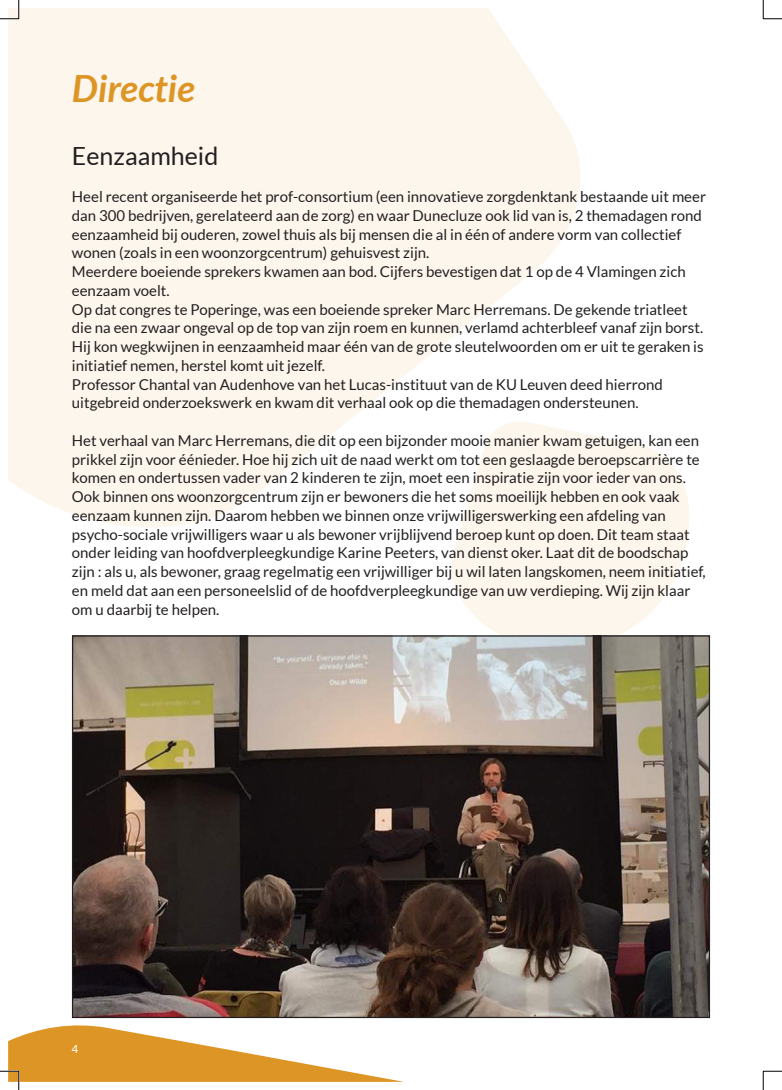
<style>
.page{position:relative;width:782px;height:1090px;background:#fff}
.page>*{position:absolute;margin:0;border:0;box-sizing:border-box;transform-origin:0 0}
.t1{font:italic 700 37.5px "Lato";color:#dd9526}
.t2{font:25px "Lato";color:#231f20}
.t3{font:15px/18.8px "Lato";color:#231f20}
.t4{font:500 11.25px "Lato";color:#fff}
</style>
<div class="page">
<svg style="left:451px;top:436px;width:238px;height:199px;background:#fcf7ee"></svg>
<svg style="left:8px;top:8px;width:589px;height:519px;fill:#fcf6ec"></svg>
<img style="left:74px;top:637px;width:634px;height:379px">
<svg style="left:0;top:0;width:20px;height:20px"></svg>
<svg style="left:0;top:1025px;width:404px;height:65px"></svg>
<svg style="left:762px;top:0;width:20px;height:20px"></svg>
<svg style="left:762px;top:1070px;width:20px;height:20px"></svg>
<h1 class="t1" style="left:72px;top:67px;width:125px">Directie</h1>
<h2 class="t2" style="left:72px;top:142px;width:148px">Eenzaamheid</h2>
<p class="t3" style="left:72px;top:187px;width:635px">Heel recent organiseerde het prof-consortium (een innovatieve zorgdenktank bestaande uit meer dan 300 bedrijven, gerelateerd aan de zorg) en waar Dunecluze ook lid van is, 2 themadagen rond eenzaamheid bij ouderen, zowel thuis als bij mensen die al in één of andere vorm van collectief wonen (zoals in een woonzorgcentrum) gehuisvest zijn.<br>Meerdere boeiende sprekers kwamen aan bod. Cijfers bevestigen dat 1 op de 4 Vlamingen zich eenzaam voelt.<br>Op dat congres te Poperinge, was een boeiende spreker Marc Herremans. De gekende triatleet die na een zwaar ongeval op de top van zijn roem en kunnen, verlamd achterbleef vanaf zijn borst.<br>Hij kon wegkwijnen in eenzaamheid maar één van de grote sleutelwoorden om er uit te geraken is initiatief nemen, herstel komt uit jezelf.<br>Professor Chantal van Audenhove van het Lucas-instituut van de KU Leuven deed hierrond uitgebreid onderzoekswerk en kwam dit verhaal ook op die themadagen ondersteunen.</p>
<p class="t3" style="left:72px;top:431px;width:635px">Het verhaal van Marc Herremans, die dit op een bijzonder mooie manier kwam getuigen, kan een prikkel zijn voor éénieder. Hoe hij zich uit de naad werkt om tot een geslaagde beroepscarrière te komen en ondertussen vader van 2 kinderen te zijn, moet een inspiratie zijn voor ieder van ons.<br>Ook binnen ons woonzorgcentrum zijn er bewoners die het soms moeilijk hebben en ook vaak eenzaam kunnen zijn. Daarom hebben we binnen onze vrijwilligerswerking een afdeling van psycho-sociale vrijwilligers waar u als bewoner vrijblijvend beroep kunt op doen. Dit team staat onder leiding van hoofdverpleegkundige Karine Peeters, van dienst oker. Laat dit de boodschap zijn : als u, als bewoner, graag regelmatig een vrijwilliger bij u wil laten langskomen, neem initiatief, en meld dat aan een personeelslid of de hoofdverpleegkundige van uw verdieping. Wij zijn klaar om u daarbij te helpen.</p>
<p class="t4" style="left:72px;top:1041px;width:8px">4</p>
</div>
